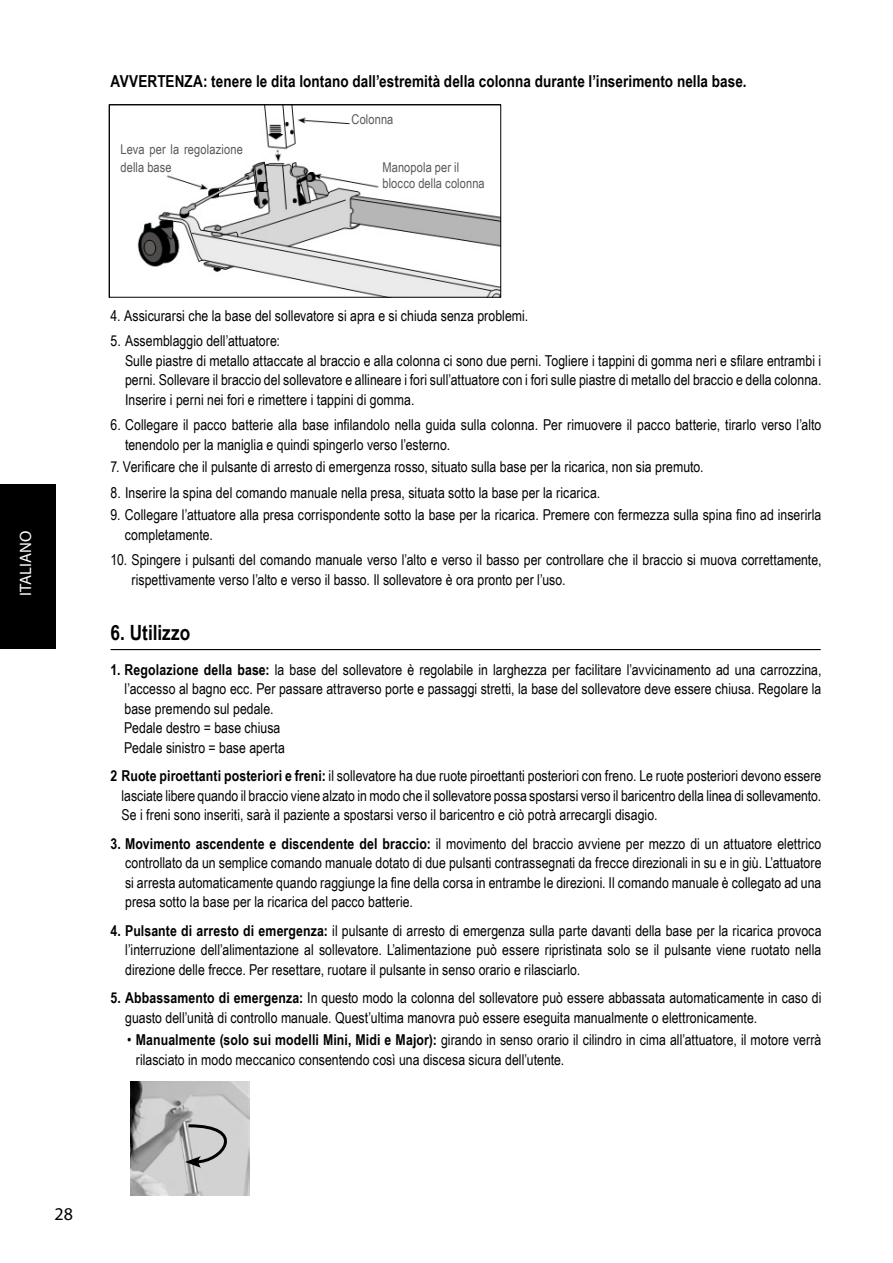
<style>
.page{position:relative;width:893px;height:1263px;background:#fff}
.page>*{position:absolute;margin:0;border:0;box-sizing:border-box;transform-origin:0 0}
.t1{font:700 21px "Arial Narrow";color:#000}
.t2{font:18px "Myriad Pro";color:#000}
.t3{font:700 16.5px "Arial Narrow";letter-spacing:.005em;color:#000}
.t4{font:16.5px "Myriad Pro";color:#fff}
.t5{font:15px/19.5px "Arial Narrow";letter-spacing:.005em;color:#000}
.t6{font:13.5px/16.2px "Arial Narrow";letter-spacing:.01em;color:#58585a}
.s1{font-weight:700}
</style>
<div class="page">
<div style="left:0;top:485px;width:55px;height:164px;background:#000"></div>
<hr style="left:111px;top:649px;width:710px;height:1px;background:#000">
<img style="left:131px;top:1081px;width:119px;height:114px">
<svg style="left:185px;top:1123px;width:64px;height:45px;background:#b7b7b7"></svg>
<img style="left:137px;top:107px;width:362px;height:189px">
<div style="left:109px;top:105px;width:392px;height:193px;border:1px solid #000"></div>
<p class="t4" style="left:15px;top:596px;width:67px;rotate:-90deg">ITALIANO</p>
<p class="t3" style="left:111px;top:69px;width:638px">AVVERTENZA: tenere le dita lontano dall’estremità della colonna durante l’inserimento nella base.</p>
<p class="t6" style="left:121px;top:140px;width:124px;line-height:17.5px">Leva per la regolazione della base</p>
<p class="t6" style="left:351px;top:110px;width:43px">Colonna</p>
<p class="t6" style="left:382px;top:158px;width:104px">Manopola per il blocco della colonna</p>
<p class="t5" style="left:111px;top:305px;width:419px">4. Assicurarsi che la base del sollevatore si apra e si chiuda senza problemi.</p>
<p class="t5" style="left:125px;top:331px;width:698px;text-indent:-14px">5. Assemblaggio dell’attuatore:<br>Sulle piastre di metallo attaccate al braccio e alla colonna ci sono due perni. Togliere i tappini di gomma neri e sfilare entrambi i perni. Sollevare il braccio del sollevatore e allineare i fori sull’attuatore con i fori sulle piastre di metallo del braccio e della colonna.<br>Inserire i perni nei fori e rimettere i tappini di gomma.</p>
<p class="t5" style="left:125px;top:415px;width:698px;text-indent:-14px">6. Collegare il pacco batterie alla base infilandolo nella guida sulla colonna. Per rimuovere il pacco batterie, tirarlo verso l’alto tenendolo per la maniglia e quindi spingerlo verso l’esterno.</p>
<p class="t5" style="left:111px;top:457px;width:595px">7. Verificare che il pulsante di arresto di emergenza rosso, situato sulla base per la ricarica, non sia premuto.</p>
<p class="t5" style="left:111px;top:482px;width:491px">8. Inserire la spina del comando manuale nella presa, situata sotto la base per la ricarica.</p>
<p class="t5" style="left:125px;top:505px;width:698px;text-indent:-14px">9. Collegare l’attuatore alla presa corrispondente sotto la base per la ricarica. Premere con fermezza sulla spina fino ad inserirla completamente.</p>
<p class="t5" style="left:131px;top:550px;width:691px;text-indent:-21px">10. Spingere i pulsanti del comando manuale verso l’alto e verso il basso per controllare che il braccio si muova correttamente, rispettivamente verso l’alto e verso il basso. Il sollevatore è ora pronto per l’uso.</p>
<h1 class="t1" style="left:111px;top:617px;width:81px">6. Utilizzo</h1>
<p class="t5" style="left:124px;top:659px;width:699px;text-indent:-14px"><span class="s1">1. Regolazione della base:</span> la base del sollevatore è regolabile in larghezza per facilitare l’avvicinamento ad una carrozzina, l’accesso al bagno ecc. Per passare attraverso porte e passaggi stretti, la base del sollevatore deve essere chiusa. Regolare la base premendo sul pedale.<br>Pedale destro = base chiusa<br>Pedale sinistro = base aperta</p>
<p class="t5" style="left:122px;top:766px;width:701px;text-align:justify;text-indent:-11px"><span class="s1">2 Ruote piroettanti posteriori e freni:</span> il sollevatore ha due ruote piroettanti posteriori con freno. Le ruote posteriori devono essere lasciate libere quando il braccio viene alzato in modo che il sollevatore possa spostarsi verso il baricentro della linea di sollevamento.<br>Se i freni sono inseriti, sarà il paziente a spostarsi verso il baricentro e ciò potrà arrecargli disagio.</p>
<p class="t5" style="left:125px;top:833px;width:698px;text-align:justify;text-indent:-15px"><span class="s1">3. Movimento ascendente e discendente del braccio:</span> il movimento del braccio avviene per mezzo di un attuatore elettrico controllato da un semplice comando manuale dotato di due pulsanti contrassegnati da frecce direzionali in su e in giù. L’attuatore si arresta automaticamente quando raggiunge la fine della corsa in entrambe le direzioni. Il comando manuale è collegato ad una presa sotto la base per la ricarica del pacco batterie.</p>
<p class="t5" style="left:125px;top:920px;width:698px;text-align:justify;text-indent:-15px"><span class="s1">4. Pulsante di arresto di emergenza:</span> il pulsante di arresto di emergenza sulla parte davanti della base per la ricarica provoca l’interruzione dell’alimentazione al sollevatore. L’alimentazione può essere ripristinata solo se il pulsante viene ruotato nella direzione delle frecce. Per resettare, ruotare il pulsante in senso orario e rilasciarlo.</p>
<p class="t5" style="left:125px;top:988px;width:698px;text-indent:-15px"><span class="s1">5. Abbassamento di emergenza:</span> In questo modo la colonna del sollevatore può essere abbassata automaticamente in caso di guasto dell’unità di controllo manuale. Quest’ultima manovra può essere eseguita manualmente o elettronicamente.</p>
<p class="t5" style="left:136px;top:1030px;width:687px;text-indent:-8px">• <span class="s1">Manualmente (solo sui modelli Mini, Midi e Major):</span> girando in senso orario il cilindro in cima all’attuatore, il motore verrà rilasciato in modo meccanico consentendo così una discesa sicura dell’utente.</p>
<p class="t2" style="left:55px;top:1203px;width:20px">28</p>
</div>
